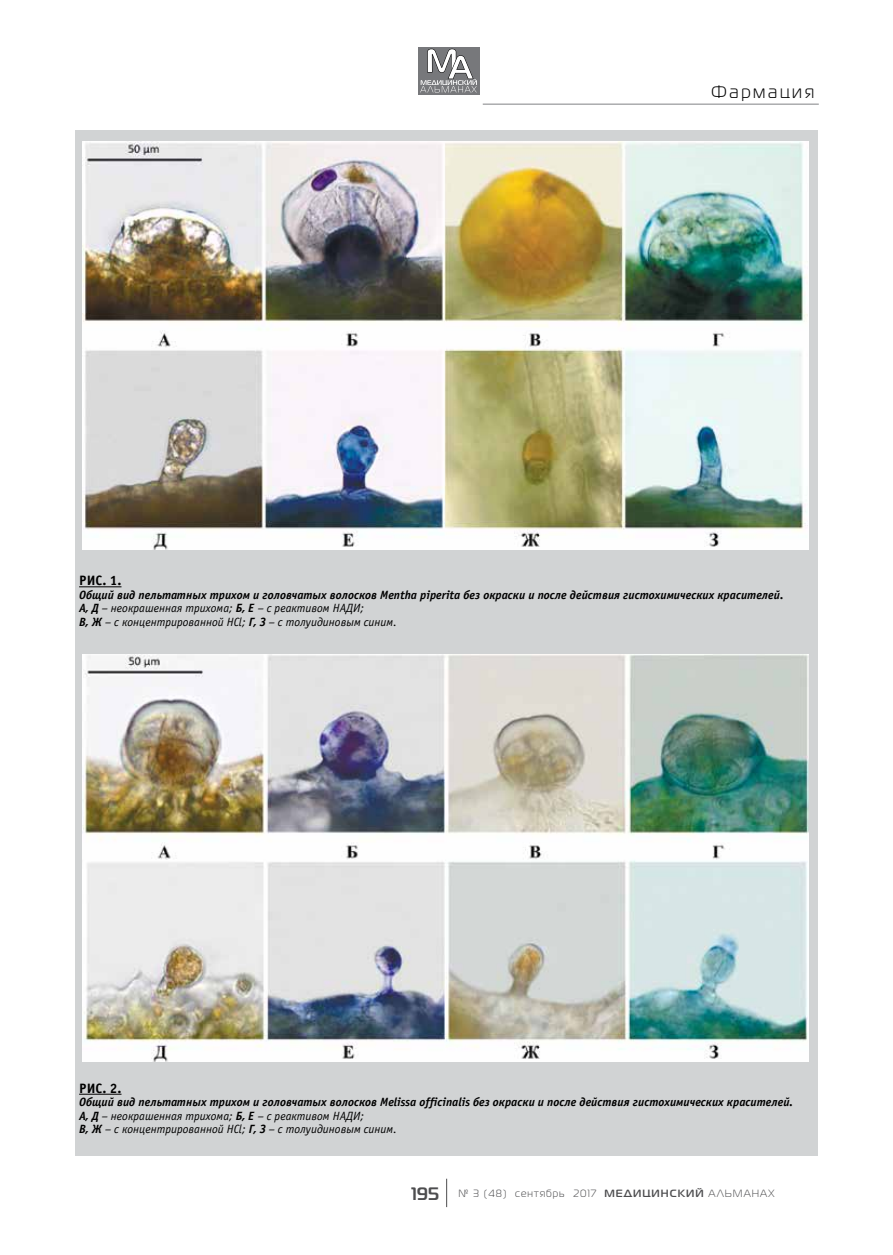
<style>
.page{position:relative;width:893px;height:1255px;background:#fff}
.page>*{position:absolute;margin:0;border:0;box-sizing:border-box;transform-origin:0 0}
.t1{font:18px "Magistral C";letter-spacing:.15em;color:#000}
.t2{font:700 13.65px "Officina Sans C";color:#000}
.t3{font:italic 700 12px/13.5px "Officina Sans C";color:#000}
.t4{font:10.5px "Magistral C";letter-spacing:.1em;color:#4d4d4f}
.s1{font-weight:400}
.s2{font-weight:700;font-size:18px}
.s3{font-weight:700}
</style>
<div class="page">
<hr style="left:483px;top:104px;width:336px;height:1px;background:#808285">
<svg style="left:446px;top:1178px;width:1px;height:28px"></svg>
<div style="left:418px;top:47px;width:61px;height:48px;background:#77787b"></div>
<svg style="left:420px;top:48px;width:57px;height:44px"></svg>
<div style="left:75px;top:130px;width:742px;height:1025px;background:#d1d3d4"></div>
<hr style="left:79px;top:586px;width:43px;height:1px;background:#000">
<hr style="left:79px;top:1093px;width:43px;height:1px;background:#000">
<img style="left:82px;top:142px;width:726px;height:407px">
<img style="left:82px;top:654px;width:726px;height:407px">
<h1 class="t1" style="left:711px;top:83px;width:105px">Фармация</h1>
<p class="t2" style="left:79px;top:573px;width:44px">Рис. 1.</p>
<p class="t3" style="left:79px;top:588px;width:706px">Общий вид пельтатных трихом и головчатых волосков Mentha piperita без окраски и после действия гистохимических красителей.<br>А, Д <span class="s1">– неокрашенная трихома;</span> Б, Е <span class="s1">– c реактивом НАДИ;<br></span>В, Ж <span class="s1">– c концентрированной HCl;</span> Г, З <span class="s1">– c толуидиновым синим.</span></p>
<p class="t2" style="left:79px;top:1080px;width:44px">Рис. 2.</p>
<p class="t3" style="left:79px;top:1095px;width:715px">Общий вид пельтатных трихом и головчатых волосков Melissa officinalis без окраски и после действия гистохимических красителей.<br>А, Д <span class="s1">– неокрашенная трихома;</span> Б, Е <span class="s1">– c реактивом НАДИ;<br></span>В, Ж <span class="s1">– c концентрированной HCl;</span> Г, З <span class="s1">– c толуидиновым синим.</span></p>
<p class="t4" style="left:412px;top:1187px;width:364px"><span class="s2">195</span> № 3 (48) сентябрь 2017 <span class="s3">МЕДИЦИНСКИЙ</span> АЛЬМАНАХ</p>
</div>
